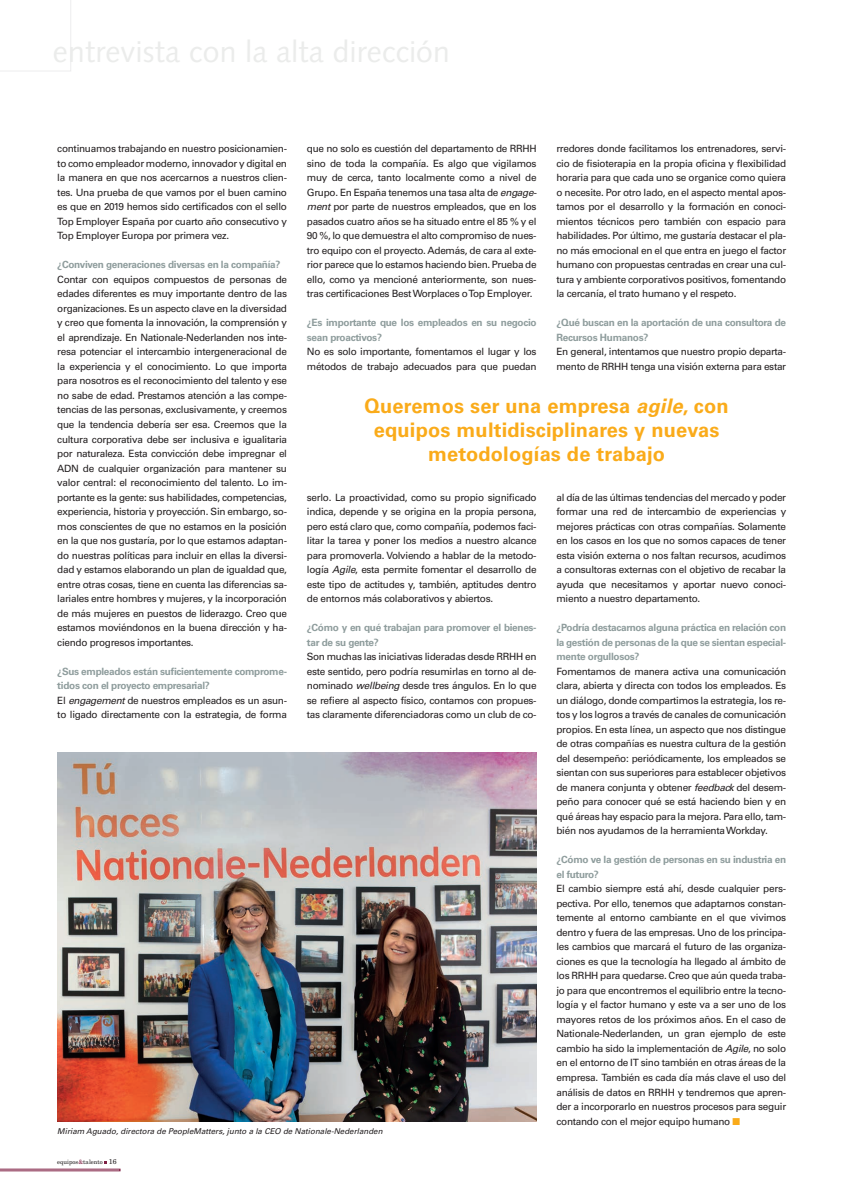
<style>
.page{position:relative;width:842px;height:1191px;background:#fff}
.page>*{position:absolute;margin:0;border:0;box-sizing:border-box;transform-origin:0 0}
._1_Destacat{font:700 20px/24px "Univers LT";letter-spacing:.01em;color:#faab1a;text-align:center}
._1_Text{font:10px/14.5px "Univers LT";letter-spacing:-.03em;color:#231f20;text-align:justify}
._1_PeopleMatters_Pre{font:700 10px/14.5px "Univers LT";letter-spacing:-.03em;color:#8f9d9d}
._1_PeuFoto_General{font:italic 8px "Univers LT";color:#231f20}
.t1{font:6px "New Century Schlbk LT";color:#231f20}
.s1{font-style:italic}
.s2{color:#faab1a}
.s3{color:#802045}
.s4{font-size:7px}
</style>
<div class="page">
<svg style="left:0;top:1161px;width:120px;height:9px"></svg>
<img style="left:57px;top:752px;width:479px;height:369px">
<svg style="left:70px;top:0;width:1px;height:71px"></svg>
<p class="_1_Text" style="left:307px;top:141px;width:231px">que no solo es cuestión del departamento de RRHH sino de toda la compañía. Es algo que vigilamos muy de cerca, tanto localmente como a nivel de Grupo. En España tenemos una tasa alta de <span class="s1">engage&shy;ment</span> por parte de nuestros empleados, que en los pasados cuatro años se ha situado entre el 85 % y el 90 %, lo que demuestra el alto compromiso de nues&shy;tro equipo con el proyecto. Además, de cara al exte&shy;rior parece que lo estamos haciendo bien. Prueba de ello, como ya mencioné anteriormente, son nues&shy;tras certificaciones Best Worplaces o Top Employer.</p>
<p class="_1_PeopleMatters_Pre" style="left:307px;top:315px;width:231px">¿Es importante que los empleados en su negocio sean proactivos?</p>
<p class="_1_Text" style="left:307px;top:344px;width:231px">No es solo importante, fomentamos el lugar y los métodos de trabajo adecuados para que puedan</p>
<p class="_1_Text" style="left:556px;top:141px;width:231px">rredores donde facilitamos los entrenadores, servi&shy;cio de fisioterapia en la propia oficina y flexibilidad horaria para que cada uno se organice como quiera o necesite. Por otro lado, en el aspecto mental apos&shy;tamos por el desarrollo y la formación en conoci&shy;mientos técnicos pero también con espacio para habilidades. Por último, me gustaría destacar el pla&shy;no más emocional en el que entra en juego el factor humano con propuestas centradas en crear una cul&shy;tura y ambiente corporativos positivos, fomentando la cercanía, el trato humano y el respeto.</p>
<p class="_1_PeopleMatters_Pre" style="left:556px;top:315px;width:231px">¿Qué buscan en la aportación de una consultora de<br>Recursos Humanos?</p>
<p class="_1_Text" style="left:556px;top:344px;width:231px">En general, intentamos que nuestro propio departa&shy;mento de RRHH tenga una visión externa para estar</p>
<p class="_1_Text" style="left:57px;top:141px;width:231px">continuamos trabajando en nuestro posicionamien&shy;to como empleador moderno, innovador y digital en la manera en que nos acercarnos a nuestros clien&shy;tes. Una prueba de que vamos por el buen camino es que en 2019 hemos sido certificados con el sello Top Employer España por cuarto año consecutivo y Top Employer Europa por primera vez.</p>
<p class="_1_PeopleMatters_Pre" style="left:57px;top:257px;width:225px">¿Conviven generaciones diversas en la compañía?</p>
<p class="_1_Text" style="left:57px;top:272px;width:231px">Contar con equipos compuestos de personas de edades diferentes es muy importante dentro de las organizaciones. Es un aspecto clave en la diversidad y creo que fomenta la innovación, la comprensión y el aprendizaje. En Nationale-Nederlanden nos inte&shy;resa potenciar el intercambio intergeneracional de la experiencia y el conocimiento. Lo que importa para nosotros es el reconocimiento del talento y ese no sabe de edad. Prestamos atención a las compe&shy;tencias de las personas, exclusivamente, y creemos que la tendencia debería ser esa. Creemos que la cultura corporativa debe ser inclusiva e igualitaria por naturaleza. Esta convicción debe impregnar el ADN de cualquier organización para mantener su valor central: el reconocimiento del talento. Lo im&shy;portante es la gente: sus habilidades, competencias, experiencia, historia y proyección. Sin embargo, so&shy;mos conscientes de que no estamos en la posición en la que nos gustaría, por lo que estamos adaptan&shy;do nuestras políticas para incluir en ellas la diversi&shy;dad y estamos elaborando un plan de igualdad que, entre otras cosas, tiene en cuenta las diferencias sa&shy;lariales entre hombres y mujeres, y la incorporación de más mujeres en puestos de liderazgo. Creo que estamos moviéndonos en la buena dirección y ha&shy;ciendo progresos importantes.</p>
<p class="_1_PeopleMatters_Pre" style="left:57px;top:663px;width:231px">¿Sus empleados están suficientemente comprome&shy;tidos con el proyecto empresarial?</p>
<p class="_1_Text" style="left:57px;top:692px;width:231px">El <span class="s1">engagement</span> de nuestros empleados es un asun&shy;to ligado directamente con la estrategia, de forma</p>
<p class="_1_Destacat" style="left:364px;top:393px;width:366px">Queremos ser una empresa <span class="s1">agile</span>, con equipos multidisciplinares y nuevas metodologías de trabajo</p>
<p class="_1_Text" style="left:556px;top:489px;width:231px">al día de las últimas tendencias del mercado y poder formar una red de intercambio de experiencias y mejores prácticas con otras compañías. Solamente en los casos en los que no somos capaces de tener esta visión externa o nos faltan recursos, acudimos a consultoras externas con el objetivo de recabar la ayuda que necesitamos y aportar nuevo conoci&shy;miento a nuestro departamento.</p>
<p class="_1_PeopleMatters_Pre" style="left:556px;top:620px;width:231px;text-align:justify">¿Podría destacarnos alguna práctica en relación con la gestión de personas de la que se sientan especial&shy;mente orgullosos?</p>
<p class="_1_Text" style="left:556px;top:663px;width:231px">Fomentamos de manera activa una comunicación clara, abierta y directa con todos los empleados. Es un diálogo, donde compartimos la estrategia, los re&shy;tos y los logros a través de canales de comunicación propios. En esta línea, un aspecto que nos distingue de otras compañías es nuestra cultura de la gestión del desempeño: periódicamente, los empleados se sientan con sus superiores para establecer objetivos de manera conjunta y obtener <span class="s1">feedback</span> del desem&shy;peño para conocer qué se está haciendo bien y en qué áreas hay espacio para la mejora. Para ello, tam&shy;bién nos ayudamos de la herramienta Workday.</p>
<p class="_1_PeopleMatters_Pre" style="left:556px;top:852px;width:231px">¿Cómo ve la gestión de personas en su industria en el futuro?</p>
<p class="_1_Text" style="left:556px;top:881px;width:231px">El cambio siempre está ahí, desde cualquier pers&shy;pectiva. Por ello, tenemos que adaptarnos constan&shy;temente al entorno cambiante en el que vivimos dentro y fuera de las empresas. Uno de los principa&shy;les cambios que marcará el futuro de las organiza&shy;ciones es que la tecnología ha llegado al ámbito de los RRHH para quedarse. Creo que aún queda traba&shy;jo para que encontremos el equilibrio entre la tecno&shy;logía y el factor humano y este va a ser uno de los mayores retos de los próximos años. En el caso de Nationale-Nederlanden, un gran ejemplo de este cambio ha sido la implementación de <span class="s1">Agile</span>, no solo en el entorno de IT sino también en otras áreas de la empresa. También es cada día más clave el uso del análisis de datos en RRHH y tendremos que apren&shy;der a incorporarlo en nuestros procesos para seguir contando con el mejor equipo humano <span class="s2">■</span></p>
<p class="_1_Text" style="left:307px;top:489px;width:231px">serlo. La proactividad, como su propio significado indica, depende y se origina en la propia persona, pero está claro que, como compañía, podemos faci&shy;litar la tarea y poner los medios a nuestro alcance para promoverla. Volviendo a hablar de la metodo&shy;logía <span class="s1">Agile</span>, esta permite fomentar el desarrollo de este tipo de actitudes y, también, aptitudes dentro de entornos más colaborativos y abiertos.</p>
<p class="_1_PeopleMatters_Pre" style="left:307px;top:620px;width:231px">¿Cómo y en qué trabajan para promover el bienes&shy;tar de su gente?</p>
<p class="_1_Text" style="left:307px;top:649px;width:231px">Son muchas las iniciativas lideradas desde RRHH en este sentido, pero podría resumirlas en torno al de&shy;nominado <span class="s1">wellbeing</span> desde tres ángulos. En lo que se refiere al aspecto físico, contamos con propues&shy;tas claramente diferenciadoras como un club de co-</p>
<p class="_1_PeuFoto_General" style="left:57px;top:1125px;width:327px">Miriam Aguado, directora de PeopleMatters, junto a la CEO de Nationale-Nederlanden</p>
<p class="t1" style="left:57px;top:1158px;width:61px">equipos<span class="s3">&amp;</span>talento <span class="s4">16</span></p>
</div>
